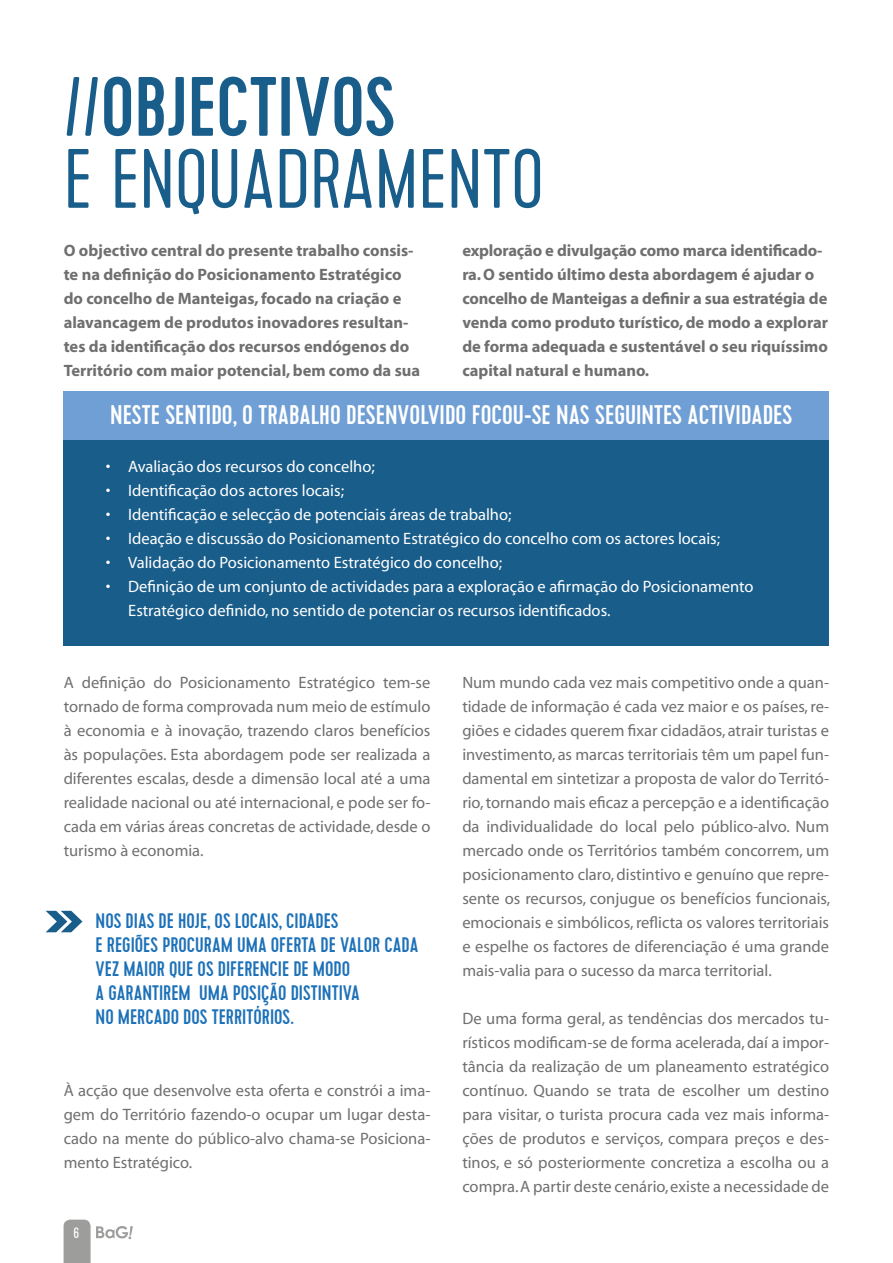
<style>
.page{position:relative;width:893px;height:1263px;background:#fff}
.page>*{position:absolute;margin:0;border:0;box-sizing:border-box;transform-origin:0 0}
.t1{font:300 84px/72px "Cervo";color:#195d8a}
.t2{font:500 27px "Cervo";color:#fff}
.t3{font:500 21px/24px "Cervo";color:#1d71b8}
.t4{font:16.5px/24px "Myriad";color:#706f6f;text-align:justify}
.t5{font:700 16.5px/24px "Myriad";color:#706f6f}
.t6{font:16.5px/24px "Myriad";color:#fff}
.t7{font:15px "Cervo";color:#fff}
.s1{font-weight:500}
</style>
<div class="page">
<svg style="left:64px;top:1219px;width:69px;height:44px"></svg>
<div style="left:64px;top:391px;width:765px;height:248px;background:#709fd5"></div>
<div style="left:64px;top:440px;width:765px;height:206px;background:#195d8a"></div>
<svg style="left:46px;top:911px;width:36px;height:21px"></svg>
<h1 class="t1" style="left:64px;top:74px;width:482px">//<span class="s1">OBJECTIVOS<br></span>E ENQUADRAMENTO</h1>
<p class="t5" style="left:64px;top:239px;width:358px">O objectivo central do presente trabalho consis&shy;te na definição do Posicionamento Estratégico do concelho de Manteigas, focado na criação e alavancagem de produtos inovadores resultan&shy;tes da identificação dos recursos endógenos do Território com maior potencial, bem como da sua</p>
<p class="t5" style="left:462px;top:239px;width:367px">exploração e divulgação como marca identificado&shy;ra. O sentido último desta abordagem é ajudar o concelho de Manteigas a definir a sua estratégia de venda como produto turístico, de modo a explorar de forma adequada e sustentável o seu riquíssimo capital natural e humano.</p>
<h2 class="t2" style="left:110px;top:399px;width:684px">NESTE SENTIDO, O TRABALHO DESENVOLVIDO FOCOU-SE NAS SEGUINTES ACTIVIDADES</h2>
<p class="t6" style="left:106px;top:455px;width:271px">• Avaliação dos recursos do concelho;</p>
<p class="t6" style="left:106px;top:479px;width:240px">• Identificação dos actores locais;</p>
<p class="t6" style="left:106px;top:503px;width:407px">• Identificação e selecção de potenciais áreas de trabalho;</p>
<p class="t6" style="left:106px;top:527px;width:616px">• Ideação e discussão do Posicionamento Estratégico do concelho com os actores locais;</p>
<p class="t6" style="left:106px;top:551px;width:398px">• Validação do Posicionamento Estratégico do concelho;</p>
<p class="t6" style="left:128px;top:575px;width:627px;text-indent:-23px">• Definição de um conjunto de actividades para a exploração e afirmação do Posicionamento<br>Estratégico definido, no sentido de potenciar os recursos identificados.</p>
<p class="t4" style="left:64px;top:671px;width:368px">A definição do Posicionamento Estratégico tem-se tornado de forma comprovada num meio de estímulo à economia e à inovação, trazendo claros benefícios às populações. Esta abordagem pode ser realizada a diferentes escalas, desde a dimensão local até a uma realidade nacional ou até internacional, e pode ser fo&shy;cada em várias áreas concretas de actividade, desde o turismo à economia.</p>
<p class="t3" style="left:96px;top:909px;width:324px">NOS DIAS DE HOJE, OS LOCAIS, CIDADES<br>E REGIÕES PROCURAM UMA OFERTA DE VALOR CADA VEZ MAIOR QUE OS DIFERENCIE DE MODO<br>A GARANTIREM UMA POSIÇÃO DISTINTIVA<br>NO MERCADO DOS TERRITÓRIOS.</p>
<p class="t4" style="left:64px;top:1079px;width:368px">À acção que desenvolve esta oferta e constrói a ima&shy;gem do Território fazendo-o ocupar um lugar desta&shy;cado na mente do público-alvo chama-se Posiciona&shy;mento Estratégico.</p>
<p class="t7" style="left:73px;top:1224px;width:7px">6</p>
<p class="t4" style="left:462px;top:671px;width:369px">Num mundo cada vez mais competitivo onde a quan&shy;tidade de informação é cada vez maior e os países, re&shy;giões e cidades querem fixar cidadãos, atrair turistas e investimento, as marcas territoriais têm um papel fun&shy;damental em sintetizar a proposta de valor do Territó&shy;rio, tornando mais eficaz a percepção e a identificação da individualidade do local pelo público-alvo. Num mercado onde os Territórios também concorrem, um posicionamento claro, distintivo e genuíno que repre&shy;sente os recursos, conjugue os benefícios funcionais, emocionais e simbólicos, reflicta os valores territoriais e espelhe os factores de diferenciação é uma grande mais-valia para o sucesso da marca territorial.</p>
<p class="t4" style="left:462px;top:1007px;width:368px">De uma forma geral, as tendências dos mercados tu&shy;rísticos modificam-se de forma acelerada, daí a impor&shy;tância da realização de um planeamento estratégico contínuo. Quando se trata de escolher um destino para visitar, o turista procura cada vez mais informa&shy;ções de produtos e serviços, compara preços e des&shy;tinos, e só posteriormente concretiza a escolha ou a compra. A partir deste cenário, existe a necessidade de</p>
</div>
